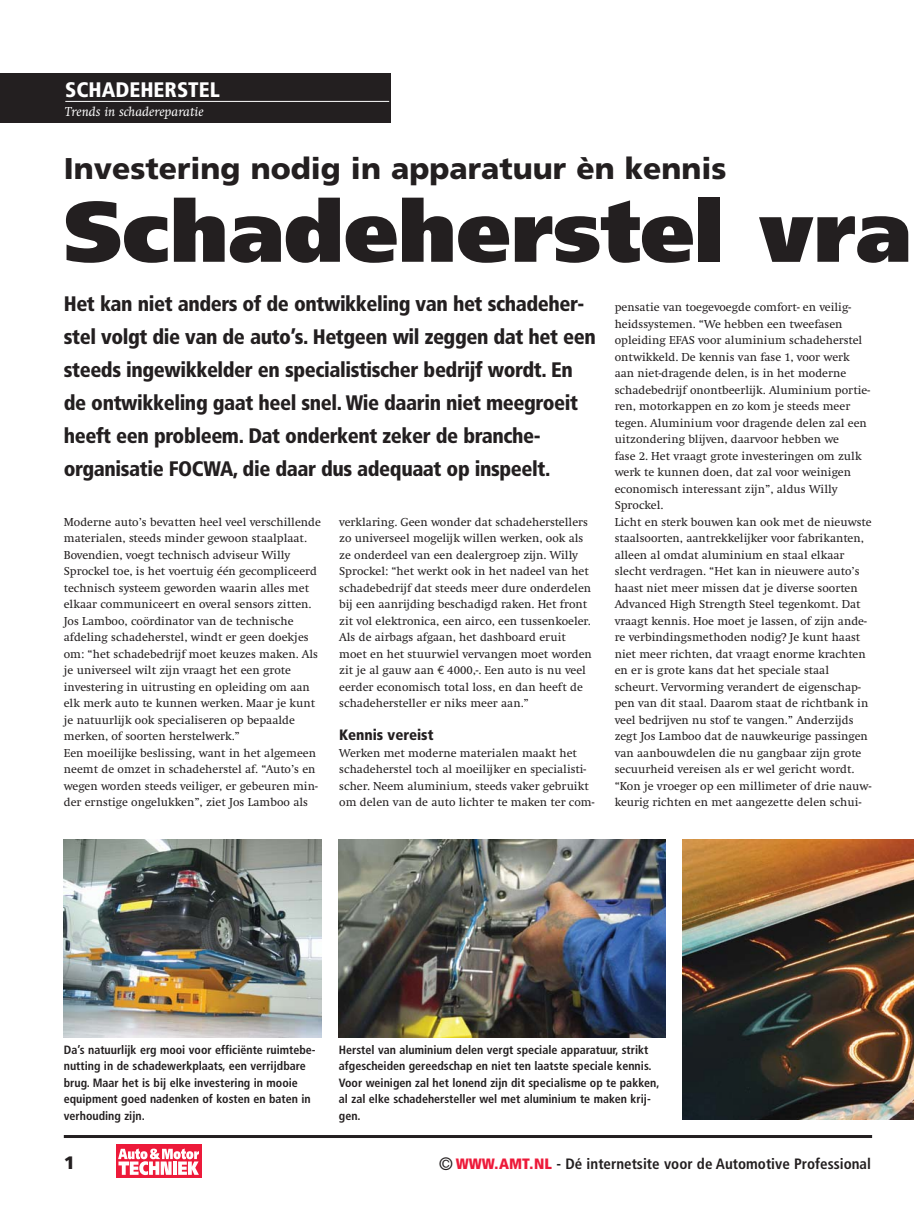
<style>
.page{position:relative;width:914px;height:1212px;background:#fff}
.page>*{position:absolute;margin:0;border:0;box-sizing:border-box;transform-origin:0 0}
.t1{font:900 85.5px "Frutiger";color:#231f20}
.t2{font:900 30px "Frutiger";color:#231f20}
.t3{font:900 condensed 21px/33px "Frutiger";letter-spacing:-.02em;color:#231f20}
.t4{font:900 condensed 21px "Frutiger";color:#fff}
.t5{font:900 18px "Frutiger";color:#231f20}
.t6{font:700 condensed 15px "Frutiger";color:#231f20}
.t7{font:900 condensed 15px "Frutiger";color:#231f20}
.t8{font:italic 13.5px "Swift";color:#fff}
.t9{font:12px/16.5px "Swift";color:#231f20}
.t10{font:700 condensed 12px/16.5px "Frutiger";color:#231f20}
.s1{font-family:"Euro Mono"}
.s2{font-weight:400;font-size:18px}
.s3{font-weight:900;color:#ed1a3a}
</style>
<div class="page">
<div style="left:0;top:73px;width:390px;height:49px;background:#231f20"></div>
<hr style="left:65px;top:101px;width:324px;height:1px;background:#fff">
<hr style="left:64px;top:1135px;width:808px;height:3px;background:#231f20">
<img style="left:339px;top:839px;width:326px;height:198px">
<img style="left:64px;top:839px;width:258px;height:198px">
<img style="left:682px;top:839px;width:232px;height:281px">
<div style="left:116px;top:1144px;width:85px;height:34px;background:#ed1a3a"></div>
<svg style="left:118px;top:1149px;width:81px;height:26px"></svg>
<h3 class="t4" style="left:65px;top:81px;width:156px">SCHADEHERSTEL</h3>
<p class="t8" style="left:65px;top:107px;width:140px">Trends in schadereparatie</p>
<h2 class="t2" style="left:64px;top:157px;width:664px">Investering nodig in apparatuur èn kennis</h2>
<h1 class="t1" style="left:64px;top:198px;width:849px">Schadeherstel vra</h1>
<p class="t3" style="left:64px;top:289px;width:533px">Het kan niet anders of de ontwikkeling van het schadeher&shy;stel volgt die van de auto’s. Hetgeen wil zeggen dat het een steeds ingewikkelder en specialistischer bedrijf wordt. En de ontwikkeling gaat heel snel. Wie daarin niet meegroeit heeft een probleem. Dat onderkent zeker de branche&shy;organisatie FOCWA, die daar dus adequaat op inspeelt.</p>
<p class="t9" style="left:614px;top:300px;width:258px">pensatie van toegevoegde comfort- en veilig&shy;heidssystemen. “We hebben een tweefasen opleiding EFAS voor aluminium schadeherstel ontwikkeld. De kennis van fase 1, voor werk aan niet-dragende delen, is in het moderne schadebedrijf onontbeerlijk. Aluminium portie&shy;ren, motorkappen en zo kom je steeds meer tegen. Aluminium voor dragende delen zal een uitzondering blijven, daarvoor hebben we<br>fase 2. Het vraagt grote investeringen om zulk werk te kunnen doen, dat zal voor weinigen economisch interessant zijn”, aldus Willy Sprockel.<br>Licht en sterk bouwen kan ook met de nieuwste staalsoorten, aantrekkelijker voor fabrikanten, alleen al omdat aluminium en staal elkaar slecht verdragen. “Het kan in nieuwere auto’s haast niet meer missen dat je diverse soorten Advanced High Strength Steel tegenkomt. Dat vraagt kennis. Hoe moet je lassen, of zijn ande&shy;re verbindingsmethoden nodig? Je kunt haast niet meer richten, dat vraagt enorme krachten en er is grote kans dat het speciale staal scheurt. Vervorming verandert de eigenschap&shy;pen van dit staal. Daarom staat de richtbank in veel bedrijven nu stof te vangen.” Anderzijds zegt Jos Lamboo dat de nauwkeurige passingen van aanbouwdelen die nu gangbaar zijn grote secuurheid vereisen als er wel gericht wordt. “Kon je vroeger op een millimeter of drie nauw&shy;keurig richten en met aangezette delen schui-</p>
<p class="t9" style="left:64px;top:515px;width:259px">Moderne auto’s bevatten heel veel verschillende materialen, steeds minder gewoon staalplaat.<br>Bovendien, voegt technisch adviseur Willy Sprockel toe, is het voertuig één gecompliceerd technisch systeem geworden waarin alles met elkaar communiceert en overal sensors zitten.<br>Jos Lamboo, coördinator van de technische afdeling schadeherstel, windt er geen doekjes om: “het schadebedrijf moet keuzes maken. Als je universeel wilt zijn vraagt het een grote investering in uitrusting en opleiding om aan elk merk auto te kunnen werken. Maar je kunt je natuurlijk ook specialiseren op bepaalde merken, of soorten herstelwerk.”<br>Een moeilijke beslissing, want in het algemeen neemt de omzet in schadeherstel af. “Auto’s en wegen worden steeds veiliger, er gebeuren min&shy;der ernstige ongelukken”, ziet Jos Lamboo als</p>
<p class="t9" style="left:339px;top:515px;width:254px">verklaring. Geen wonder dat schadeherstellers zo universeel mogelijk willen werken, ook als ze onderdeel van een dealergroep zijn. Willy Sprockel: “het werkt ook in het nadeel van het schadebedrijf dat steeds meer dure onderdelen bij een aanrijding beschadigd raken. Het front zit vol elektronica, een airco, een tussenkoeler.<br>Als de airbags afgaan, het dashboard eruit moet en het stuurwiel vervangen moet worden zit je al gauw aan <span class="s1">€</span> 4000,-. Een auto is nu veel eerder economisch total loss, en dan heeft de schadehersteller er niks meer aan.”</p>
<p class="t7" style="left:339px;top:729px;width:96px">Kennis vereist</p>
<p class="t9" style="left:339px;top:746px;width:257px">Werken met moderne materialen maakt het schadeherstel toch al moeilijker en specialisti&shy;scher. Neem aluminium, steeds vaker gebruikt om delen van de auto lichter te maken ter com-</p>
<p class="t10" style="left:64px;top:1042px;width:253px">Da’s natuurlijk erg mooi voor efficiënte ruimtebe&shy;nutting in de schadewerkplaats, een verrijdbare brug. Maar het is bij elke investering in mooie equipment goed nadenken of kosten en baten in verhouding zijn.</p>
<p class="t10" style="left:339px;top:1042px;width:322px">Herstel van aluminium delen vergt speciale apparatuur, strikt afgescheiden gereedschap en niet ten laatste speciale kennis.<br>Voor weinigen zal het lonend zijn dit specialisme op te pakken, al zal elke schadehersteller wel met aluminium te maken krij&shy;gen.</p>
<h3 class="t5" style="left:64px;top:1156px;width:13px">1</h3>
<p class="t6" style="left:439px;top:1158px;width:434px"><span class="s2">©</span> <span class="s3">WWW.AMT.NL</span> - Dé internetsite voor de Automotive Professional</p>
</div>
